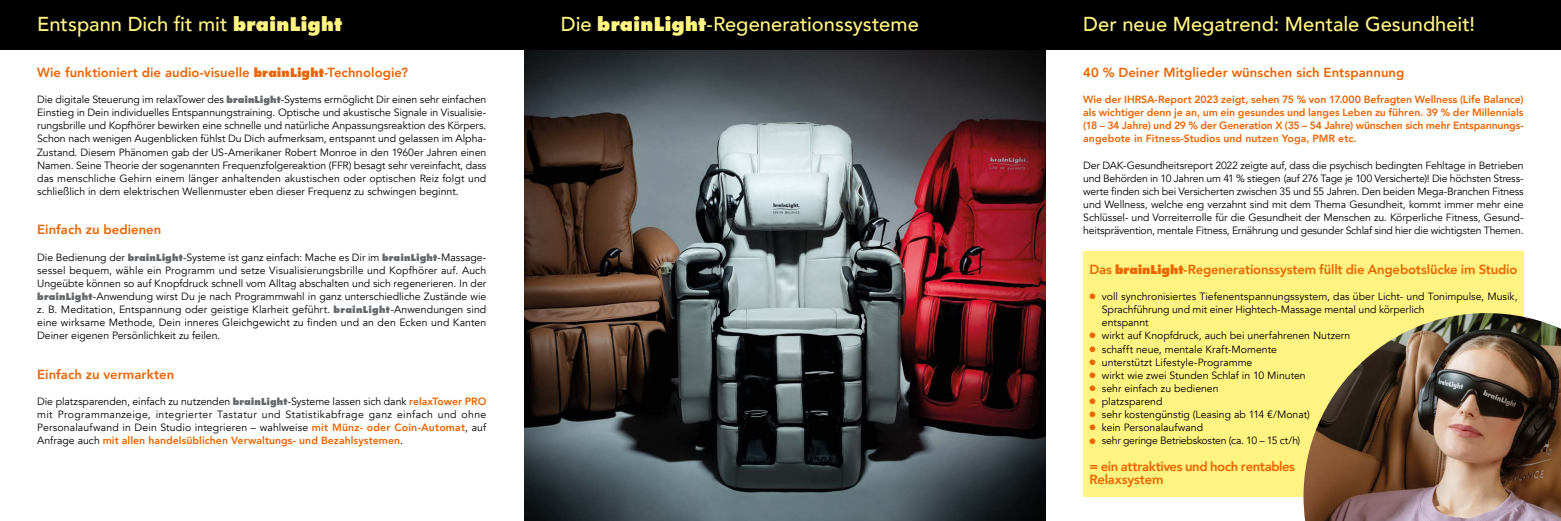
<style>
.page{position:relative;width:1561px;height:521px;background:#fff}
.page>*{position:absolute;margin:0;border:0;box-sizing:border-box;transform-origin:0 0}
.t1{font:500 20.12px "Avenir";color:#fff481}
.t2{font:800 13.12px "Avenir";color:#ec6502}
.t3{font:800 13.12px/13.1px "Avenir";letter-spacing:-.03em;color:#ec6502}
.t4{font:10.5px/13.1px "Avenir";letter-spacing:-.005em;color:#000;text-align:justify}
.t5{font:800 10.5px/13.1px "Avenir";color:#ec6502;text-align:justify}
.s1{font-family:"Futura";font-weight:800;font-size:18.38px}
.s2{font-family:"Futura";font-size:11.81px}
.s3{color:#ec6502}
.s4{font-family:"Futura";font-weight:800;font-size:9.19px;color:#65686c}
.s5{font-weight:800;color:#ec6502}
</style>
<div class="page">
<img style="left:524px;top:50px;width:521px;height:471px">
<div style="left:1083px;top:251px;width:440px;height:246px;background:#fff481"></div>
<div style="left:509px;top:0;width:1051px;height:50px;background:#000"></div>
<div style="left:0;top:0;width:523px;height:50px;background:#000"></div>
<img style="left:1303px;top:313px;width:257px;height:208px">
<h1 class="t1" style="left:37px;top:7px;width:306px">Entspann Dich fit mit <span class="s1">brainLight</span></h1>
<h1 class="t1" style="left:1083px;top:7px;width:393px">Der neue Megatrend: Mentale Gesundheit!</h1>
<p class="t2" style="left:1083px;top:62px;width:323px">40 % Deiner Mitglieder wünschen sich Entspannung</p>
<p class="t5" style="left:1083px;top:93px;width:442px">Wie der IHRSA-Report 2023 zeigt, sehen 75 % von 17.000 Befragten Wellness (Life Balance) als wichtiger denn je an, um ein gesundes und langes Leben zu führen. 39 % der Millennials (18 – 34 Jahre) und 29 % der Generation X (35 – 54 Jahre) wünschen sich mehr Entspannungs&shy;angebote in Fitness-Studios und nutzen Yoga, PMR etc.</p>
<p class="t4" style="left:1083px;top:159px;width:442px">Der DAK-Gesundheitsreport 2022 zeigte auf, dass die psychisch bedingten Fehltage in Betrieben und Behörden in 10 Jahren um 41 % stiegen (auf 276 Tage je 100 Versicherte)! Die höchsten Stress&shy;werte finden sich bei Versicherten zwischen 35 und 55 Jahren. Den beiden Mega-Branchen Fitness und Wellness, welche eng verzahnt sind mit dem Thema Gesundheit, kommt immer mehr eine Schlüssel- und Vorreiterrolle für die Gesundheit der Menschen zu. Körperliche Fitness, Gesund&shy;heitsprävention, mentale Fitness, Ernährung und gesunder Schlaf sind hier die wichtigsten Themen.</p>
<p class="t2" style="left:1089px;top:259px;width:429px">Das <span class="s2">brainLight</span>-Regenerationssystem füllt die Angebotslücke im Studio</p>
<p class="t4" style="left:1101px;top:290px;width:417px;text-align:left;text-indent:-12px"><span class="s3">●</span> voll synchronisiertes Tiefenentspannungssystem, das über Licht- und Tonimpulse, Musik,<br>Sprachführung und mit einer Hightech-Massage mental und körperlich<br>entspannt</p>
<p class="t4" style="left:1089px;top:329px;width:262px"><span class="s3">●</span> wirkt auf Knopfdruck, auch bei unerfahrenen Nutzern</p>
<p class="t4" style="left:1089px;top:342px;width:189px"><span class="s3">●</span> schafft neue, mentale Kraft-Momente</p>
<p class="t4" style="left:1089px;top:356px;width:164px"><span class="s3">●</span> unterstützt Lifestyle-Programme</p>
<p class="t4" style="left:1089px;top:369px;width:218px"><span class="s3">●</span> wirkt wie zwei Stunden Schlaf in 10 Minuten</p>
<p class="t4" style="left:1089px;top:382px;width:131px"><span class="s3">●</span> sehr einfach zu bedienen</p>
<p class="t4" style="left:1089px;top:395px;width:74px"><span class="s3">●</span> platzsparend</p>
<p class="t4" style="left:1089px;top:408px;width:222px"><span class="s3">●</span> sehr kostengünstig (Leasing ab 114 €/Monat)</p>
<p class="t4" style="left:1089px;top:421px;width:115px"><span class="s3">●</span> kein Personalaufwand</p>
<p class="t4" style="left:1089px;top:434px;width:212px"><span class="s3">●</span> sehr geringe Betriebskosten (ca. 10 – 15 ct/h)</p>
<p class="t3" style="left:1089px;top:459px;width:207px">= ein attraktives und hoch rentables<br>Relaxsystem</p>
<h1 class="t1" style="left:561px;top:7px;width:359px">Die <span class="s1">brainLight</span>-Regenerationssysteme</h1>
<p class="t2" style="left:37px;top:62px;width:372px">Wie funktioniert die audio-visuelle <span class="s2">brainLight</span>-Technologie?</p>
<p class="t4" style="left:37px;top:93px;width:450px">Die digitale Steuerung im relaxTower des <span class="s4">brainLight</span>-Systems ermöglicht Dir einen sehr einfachen Einstieg in Dein individuelles Entspannungstraining. Optische und akustische Signale in Visualisie&shy;rungsbrille und Kopfhörer bewirken eine schnelle und natürliche Anpassungsreaktion des Körpers.<br>Schon nach wenigen Augenblicken fühlst Du Dich aufmerksam, entspannt und gelassen im Alpha-Zustand. Diesem Phänomen gab der US-Amerikaner Robert Monroe in den 1960er Jahren einen Namen. Seine Theorie der sogenannten Frequenzfolgereaktion (FFR) besagt sehr vereinfacht, dass das menschliche Gehirn einem länger anhaltenden akustischen oder optischen Reiz folgt und schließlich in dem elektrischen Wellenmuster eben dieser Frequenz zu schwingen beginnt.</p>
<p class="t2" style="left:37px;top:220px;width:126px">Einfach zu bedienen</p>
<p class="t4" style="left:37px;top:251px;width:450px">Die Bedienung der <span class="s4">brainLight</span>-Systeme ist ganz einfach: Mache es Dir im <span class="s4">brainLight</span>-Massage&shy;sessel bequem, wähle ein Programm und setze Visualisierungsbrille und Kopfhörer auf. Auch Ungeübte können so auf Knopfdruck schnell vom Alltag abschalten und sich regenerieren. In der <span class="s4">brainLight</span>-Anwendung wirst Du je nach Programmwahl in ganz unterschiedliche Zustände wie z. B. Meditation, Entspannung oder geistige Klarheit geführt. <span class="s4">brainLight</span>-Anwendungen sind eine wirksame Methode, Dein inneres Gleichgewicht zu finden und an den Ecken und Kanten Deiner eigenen Persönlichkeit zu feilen.</p>
<p class="t2" style="left:37px;top:364px;width:139px">Einfach zu vermarkten</p>
<p class="t4" style="left:37px;top:395px;width:450px">Die platzsparenden, einfach zu nutzenden <span class="s4">brainLight</span>-Systeme lassen sich dank <span class="s5">relaxTower PRO </span>mit Programmanzeige, integrierter Tastatur und Statistikabfrage ganz einfach und ohne Personalaufwand in Dein Studio integrieren – wahlweise <span class="s5">mit Münz- oder Coin-Automat</span>, auf Anfrage auch <span class="s5">mit allen handelsüblichen Verwaltungs- und Bezahlsystemen</span>.</p>
</div>
